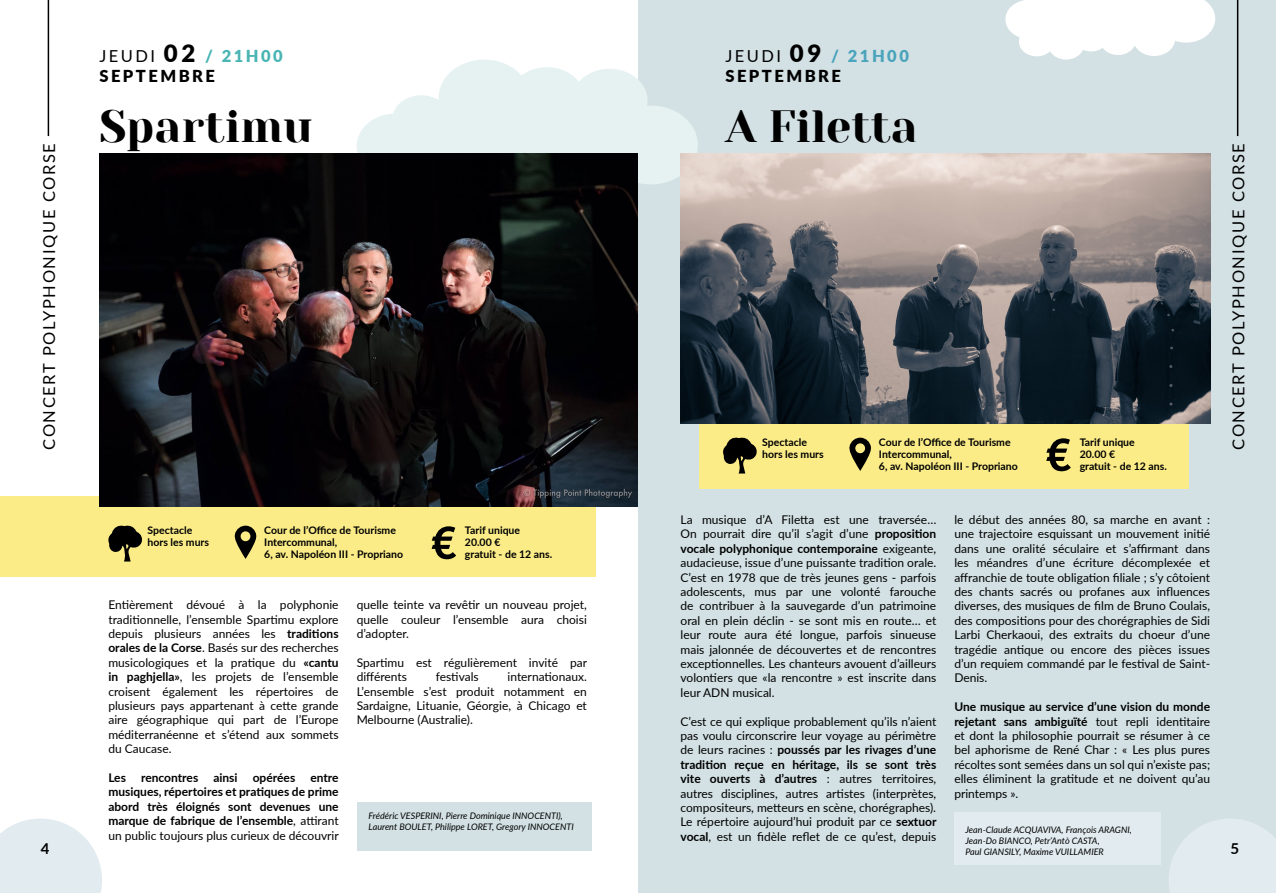
<style>
.page{position:relative;width:1276px;height:893px;background:#fff}
.page>*{position:absolute;margin:0;border:0;box-sizing:border-box;transform-origin:0 0}
.Titre{font:45px "Yeseva One";color:#000}
.Type{font:16.5px "Lato";letter-spacing:.1em;color:#000}
.Date{font:900 16.5px "Lato";letter-spacing:.15em;color:#000}
.Date-2{font:900 16.5px "Lato";letter-spacing:.15em;color:#4ab5b4}
.Date-3{font:900 16.5px "Lato";letter-spacing:.15em;color:#4aa4bc}
.t1{font:700 15px "Lato";color:#000}
.Texte{font:12px/14.4px "Lato";color:#000;text-align:justify}
.Texte-2{font:700 12px/14.4px "Lato";color:#000;text-align:justify}
.t2{font:700 10.5px "Lato";color:#000}
.Distribution{font:italic 9px/10.8px "Lato";color:#000}
.s1{font-weight:400;color:#000}
.s2{font-size:24px;color:#000}
.s3{font-weight:700}
.s4{font-weight:400}
</style>
<div class="page">
<div style="left:638px;top:0;width:638px;height:893px;background:#d3e1e4"></div>
<svg style="left:0;top:819px;width:102px;height:74px;background:#e5edf1"></svg>
<svg style="left:1169px;top:819px;width:107px;height:74px"></svg>
<svg style="left:1005px;top:0;width:210px;height:60px"></svg>
<svg style="left:357px;top:60px;width:341px;height:124px;fill:#e6f2f2"></svg>
<div style="left:699px;top:409px;width:489px;height:80px;background:#fbec88"></div>
<svg style="left:849px;top:437px;width:22px;height:34px"></svg>
<svg style="left:1046px;top:438px;width:24px;height:33px"></svg>
<svg style="left:723px;top:437px;width:34px;height:36px"></svg>
<div style="left:0;top:497px;width:595px;height:80px;background:#fbec88"></div>
<img style="left:99px;top:153px;width:539px;height:353px">
<hr style="left:48px;top:0;width:1px;height:136px;background:#000">
<img style="left:680px;top:153px;width:530px;height:271px">
<hr style="left:1237px;top:0;width:1px;height:136px;background:#000">
<div style="left:357px;top:802px;width:235px;height:48px;background:#d3e1e4"></div>
<div style="left:954px;top:812px;width:207px;height:53px;background:#e2ebf0"></div>
<svg style="left:234px;top:525px;width:22px;height:34px"></svg>
<svg style="left:431px;top:526px;width:25px;height:33px"></svg>
<svg style="left:108px;top:525px;width:34px;height:36px"></svg>
<p class="Type" style="left:38px;top:450px;width:308px;rotate:-90deg">CONCERT POLYPHONIQUE CORSE</p>
<p class="Date-2" style="left:99px;top:43px;width:185px"><span class="s1">JEUDI</span> <span class="s2">02</span> / 21H00</p>
<p class="Date" style="left:99px;top:63px;width:117px">SEPTEMBRE</p>
<p class="Titre" style="left:99px;top:100px;width:214px">Spartimu</p>
<p class="Date-3" style="left:725px;top:43px;width:185px"><span class="s1">JEUDI</span> <span class="s2">09</span> / 21H00</p>
<p class="Date" style="left:725px;top:63px;width:117px">SEPTEMBRE</p>
<p class="Titre" style="left:725px;top:100px;width:194px">A Filetta</p>
<p class="t2" style="left:762px;top:435px;width:46px">Spectacle</p>
<p class="t2" style="left:762px;top:447px;width:63px">hors les murs</p>
<p class="t2" style="left:879px;top:435px;width:133px">Cour de l’Office de Tourisme</p>
<p class="t2" style="left:879px;top:447px;width:74px">Intercommunal,</p>
<p class="t2" style="left:879px;top:459px;width:140px">6, av. Napoléon III - Propriano</p>
<p class="t2" style="left:1079px;top:435px;width:57px">Tarif unique</p>
<p class="t2" style="left:1079px;top:447px;width:37px">20.00 €</p>
<p class="t2" style="left:1079px;top:459px;width:89px">gratuit - de 12 ans.</p>
<p class="Type" style="left:1226px;top:450px;width:308px;rotate:-90deg">CONCERT POLYPHONIQUE CORSE</p>
<p class="Texte" style="left:680px;top:512px;width:257px">La musique d’A Filetta est une traversée… On pourrait dire qu’il s’agit d’une <span class="s3">proposition vocale polyphonique contemporaine</span> exigeante, audacieuse, issue d’une puissante tradition orale.<br>C’est en 1978 que de très jeunes gens - parfois adolescents, mus par une volonté farouche de contribuer à la sauvegarde d’un patrimoine oral en plein déclin - se sont mis en route… et leur route aura été longue, parfois sinueuse mais jalonnée de découvertes et de rencontres exceptionnelles. Les chanteurs avouent d’ailleurs volontiers que «la rencontre » est inscrite dans leur ADN musical.</p>
<p class="Texte" style="left:680px;top:714px;width:257px">C’est ce qui explique probablement qu’ils n’aient pas voulu circonscrire leur voyage au périmètre de leurs racines : <span class="s3">poussés par les rivages d’une tradition reçue en héritage, ils se sont très vite ouverts à d’autres</span> : autres territoires, autres disciplines, autres artistes (interprètes, compositeurs, metteurs en scène, chorégraphes).</p>
<p class="Texte" style="left:680px;top:814px;width:257px">Le répertoire aujourd’hui produit par ce <span class="s3">sextuor vocal</span>, est un fidèle reflet de ce qu’est, depuis</p>
<p class="Texte" style="left:954px;top:512px;width:257px">le début des années 80, sa marche en avant : une trajectoire esquissant un mouvement initié dans une oralité séculaire et s’affirmant dans les méandres d’une écriture décomplexée et affranchie de toute obligation filiale ; s’y côtoient des chants sacrés ou profanes aux influences diverses, des musiques de film de Bruno Coulais, des compositions pour des chorégraphies de Sidi Larbi Cherkaoui, des extraits du choeur d’une tragédie antique ou encore des pièces issues d’un requiem commandé par le festival de Saint-Denis.</p>
<p class="Texte" style="left:954px;top:699px;width:257px"><span class="s3">Une musique au service d’une vision du monde rejetant sans ambiguïté</span> tout repli identitaire et dont la philosophie pourrait se résumer à ce bel aphorisme de René Char : « Les plus pures récoltes sont semées dans un sol qui n’existe pas; elles éliminent la gratitude et ne doivent qu’au printemps ».</p>
<p class="t2" style="left:264px;top:523px;width:133px">Cour de l’Office de Tourisme</p>
<p class="t2" style="left:264px;top:535px;width:74px">Intercommunal,</p>
<p class="t2" style="left:264px;top:547px;width:140px">6, av. Napoléon III - Propriano</p>
<p class="t2" style="left:465px;top:523px;width:57px">Tarif unique</p>
<p class="t2" style="left:465px;top:535px;width:37px">20.00 €</p>
<p class="t2" style="left:465px;top:547px;width:89px">gratuit - de 12 ans.</p>
<p class="t2" style="left:147px;top:523px;width:46px">Spectacle</p>
<p class="t2" style="left:147px;top:535px;width:63px">hors les murs</p>
<p class="Texte" style="left:108px;top:597px;width:232px">Entièrement dévoué à la polyphonie traditionnelle, l’ensemble Spartimu explore depuis plusieurs années les <span class="s3">traditions orales de la Corse</span>. Basés sur des recherches musicologiques et la pratique du <span class="s3">«cantu in paghjella»</span>, les projets de l’ensemble croisent également les répertoires de plusieurs pays appartenant à cette grande aire géographique qui part de l’Europe méditerranéenne et s’étend aux sommets du Caucase.</p>
<p class="Texte-2" style="left:108px;top:770px;width:19px">Les</p>
<p class="Texte-2" style="left:141px;top:770px;width:59px">rencontres</p>
<p class="Texte-2" style="left:213px;top:770px;width:26px">ainsi</p>
<p class="Texte-2" style="left:253px;top:770px;width:44px">opérées</p>
<p class="Texte" style="left:357px;top:597px;width:232px">quelle teinte va revêtir un nouveau projet, quelle couleur l’ensemble aura choisi d’adopter.</p>
<p class="Texte" style="left:357px;top:655px;width:232px">Spartimu est régulièrement invité par différents</p>
<p class="Texte" style="left:436px;top:669px;width:44px">festivals</p>
<p class="Texte" style="left:357px;top:669px;width:232px;text-indent:151px">internationaux.<br>L’ensemble s’est produit notamment en Sardaigne, Lituanie, Géorgie, à Chicago et Melbourne (Australie).</p>
<p class="Texte-2" style="left:108px;top:770px;width:232px;text-indent:202px">entre musiques, répertoires et pratiques de prime abord très éloignés sont devenues une marque de fabrique de l’ensemble<span class="s4">, attirant un public toujours plus curieux de découvrir</span></p>
<p class="Distribution" style="left:369px;top:810px;width:207px">Frédéric VESPERINI, Pierre Dominique INNOCENTI),<br>Laurent BOULET, Philippe LORET, Gregory INNOCENTI</p>
<p class="Distribution" style="left:965px;top:824px;width:168px">Jean-Claude ACQUAVIVA, François ARAGNI,<br>Jean-Do BIANCO, Petr’Antò CASTA,</p>
<p class="Distribution" style="left:965px;top:846px;width:140px">Paul GIANSILY, Maxime VUILLAMIER</p>
<p class="t1" style="left:41px;top:837px;width:10px">4</p>
<p class="t1" style="left:1230px;top:837px;width:10px">5</p>
</div>
